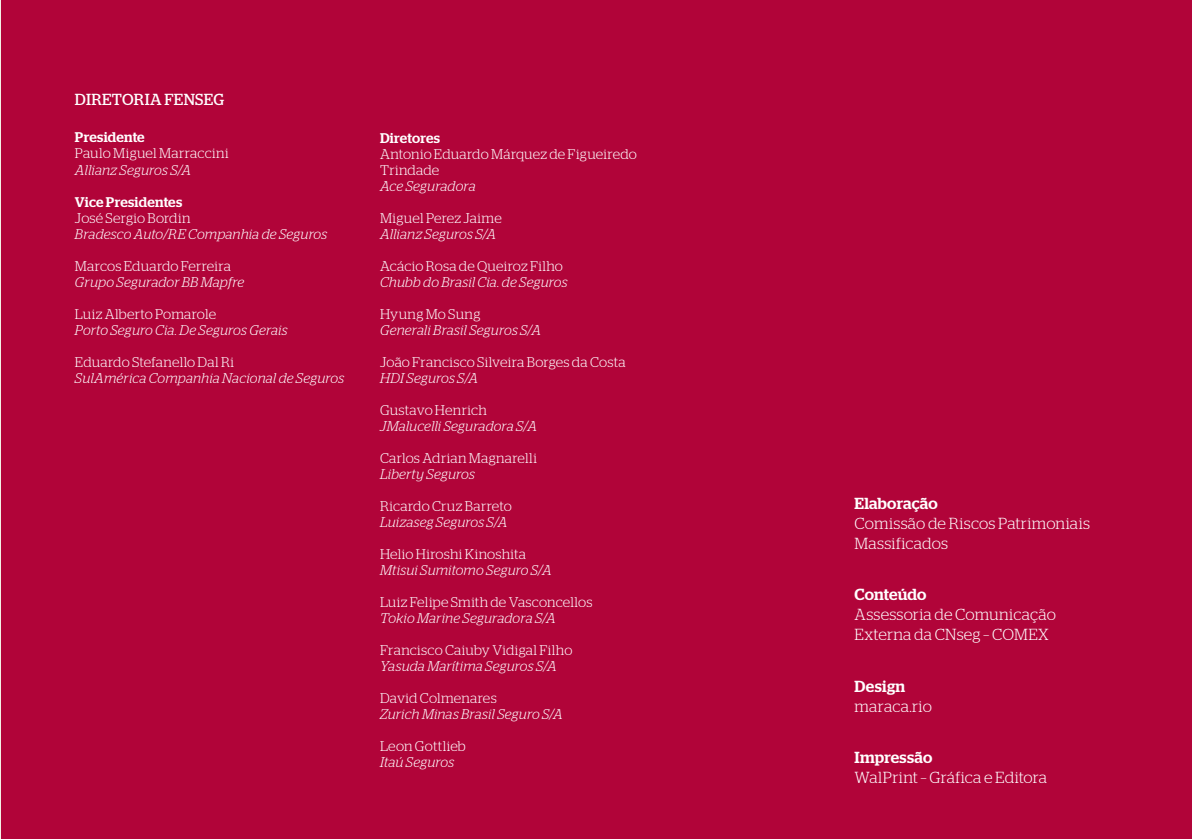
<style>
.page{position:relative;width:1192px;height:839px;background:#fff}
.page>*{position:absolute;margin:0;border:0;box-sizing:border-box;transform-origin:0 0}
.t1{font:300 16px/20px "Stag";letter-spacing:.015em;color:#fff}
.t2{font:500 16px "Stag";letter-spacing:.01em;color:#fff}
.t3{font:16px "Stag";letter-spacing:.015em;color:#fff}
.t4{font:italic 300 14px "Stag";letter-spacing:.01em;color:#fff}
.t5{font:300 14px/16px "Stag";letter-spacing:.015em;color:#fff}
.t6{font:500 14px "Stag";letter-spacing:.01em;color:#fff}
</style>
<div class="page">
<hr style="left:0;top:0;width:1px;height:838px;background:#f3f1e6">
<div style="left:1px;top:0;width:1191px;height:838px;background:#b10439"></div>
<p class="t3" style="left:75px;top:90px;width:151px">DIRETORIA FENSEG</p>
<p class="t6" style="left:75px;top:129px;width:71px">Presidente</p>
<p class="t5" style="left:75px;top:145px;width:155px">Paulo Miguel Marraccini</p>
<p class="t4" style="left:75px;top:161px;width:118px">Allianz Seguros S/A</p>
<p class="t6" style="left:75px;top:193px;width:109px">Vice Presidentes</p>
<p class="t5" style="left:75px;top:209px;width:117px">José Sergio Bordin</p>
<p class="t4" style="left:75px;top:225px;width:254px">Bradesco Auto/RE Companhia de Seguros</p>
<p class="t5" style="left:75px;top:257px;width:158px">Marcos Eduardo Ferreira</p>
<p class="t4" style="left:75px;top:273px;width:171px">Grupo Segurador BB Mapfre</p>
<p class="t5" style="left:75px;top:305px;width:143px">Luiz Alberto Pomarole</p>
<p class="t4" style="left:75px;top:321px;width:214px">Porto Seguro Cia. De Seguros Gerais</p>
<p class="t5" style="left:75px;top:353px;width:161px">Eduardo Stefanello Dal Ri</p>
<p class="t4" style="left:75px;top:369px;width:271px">SulAmérica Companhia Nacional de Seguros</p>
<p class="t6" style="left:380px;top:129px;width:61px">Diretores</p>
<p class="t5" style="left:380px;top:145px;width:258px">Antonio Eduardo Márquez de Figueiredo<br>Trindade</p>
<p class="t4" style="left:380px;top:178px;width:97px">Ace Seguradora</p>
<p class="t5" style="left:380px;top:209px;width:123px">Miguel Perez Jaime</p>
<p class="t4" style="left:380px;top:226px;width:118px">Allianz Seguros S/A</p>
<p class="t5" style="left:380px;top:257px;width:184px">Acácio Rosa de Queiroz Filho</p>
<p class="t4" style="left:380px;top:274px;width:189px">Chubb do Brasil Cia. de Seguros</p>
<p class="t5" style="left:380px;top:305px;width:102px">Hyung Mo Sung</p>
<p class="t4" style="left:380px;top:322px;width:163px">Generali Brasil Seguros S/A</p>
<p class="t5" style="left:380px;top:353px;width:247px">João Francisco Silveira Borges da Costa</p>
<p class="t4" style="left:380px;top:370px;width:100px">HDI Seguros S/A</p>
<p class="t5" style="left:380px;top:401px;width:108px">Gustavo Henrich</p>
<p class="t4" style="left:380px;top:418px;width:159px">JMalucelli Seguradora S/A</p>
<p class="t5" style="left:380px;top:449px;width:158px">Carlos Adrian Magnarelli</p>
<p class="t4" style="left:380px;top:466px;width:96px">Liberty Seguros</p>
<p class="t5" style="left:380px;top:497px;width:133px">Ricardo Cruz Barreto</p>
<p class="t4" style="left:380px;top:514px;width:129px">Luizaseg Seguros S/A</p>
<p class="t5" style="left:380px;top:545px;width:147px">Helio Hiroshi Kinoshita</p>
<p class="t4" style="left:380px;top:562px;width:173px">Mtisui Sumitomo Seguro S/A</p>
<p class="t5" style="left:380px;top:593px;width:214px">Luiz Felipe Smith de Vasconcellos</p>
<p class="t4" style="left:380px;top:610px;width:177px">Tokio Marine Seguradora S/A</p>
<p class="t5" style="left:380px;top:641px;width:194px">Francisco Caiuby Vidigal Filho</p>
<p class="t4" style="left:380px;top:658px;width:178px">Yasuda Marítima Seguros S/A</p>
<p class="t5" style="left:380px;top:689px;width:118px">David Colmenares</p>
<p class="t4" style="left:380px;top:706px;width:184px">Zurich Minas Brasil Seguro S/A</p>
<p class="t5" style="left:380px;top:737px;width:87px">Leon Gottlieb</p>
<p class="t4" style="left:380px;top:754px;width:76px">Itaú Seguros</p>
<p class="t2" style="left:854px;top:493px;width:85px">Elaboração</p>
<p class="t1" style="left:854px;top:513px;width:237px">Comissão de Riscos Patrimoniais<br>Massificados</p>
<p class="t2" style="left:854px;top:585px;width:73px">Conteúdo</p>
<p class="t1" style="left:854px;top:604px;width:203px">Assessoria de Comunicação<br>Externa da CNseg – COMEX</p>
<p class="t2" style="left:854px;top:676px;width:52px">Design</p>
<p class="t1" style="left:854px;top:695px;width:79px">maraca.rio</p>
<p class="t2" style="left:854px;top:747px;width:79px">Impressão</p>
<p class="t1" style="left:854px;top:767px;width:194px">WalPrint – Gráfica e Editora</p>
</div>
